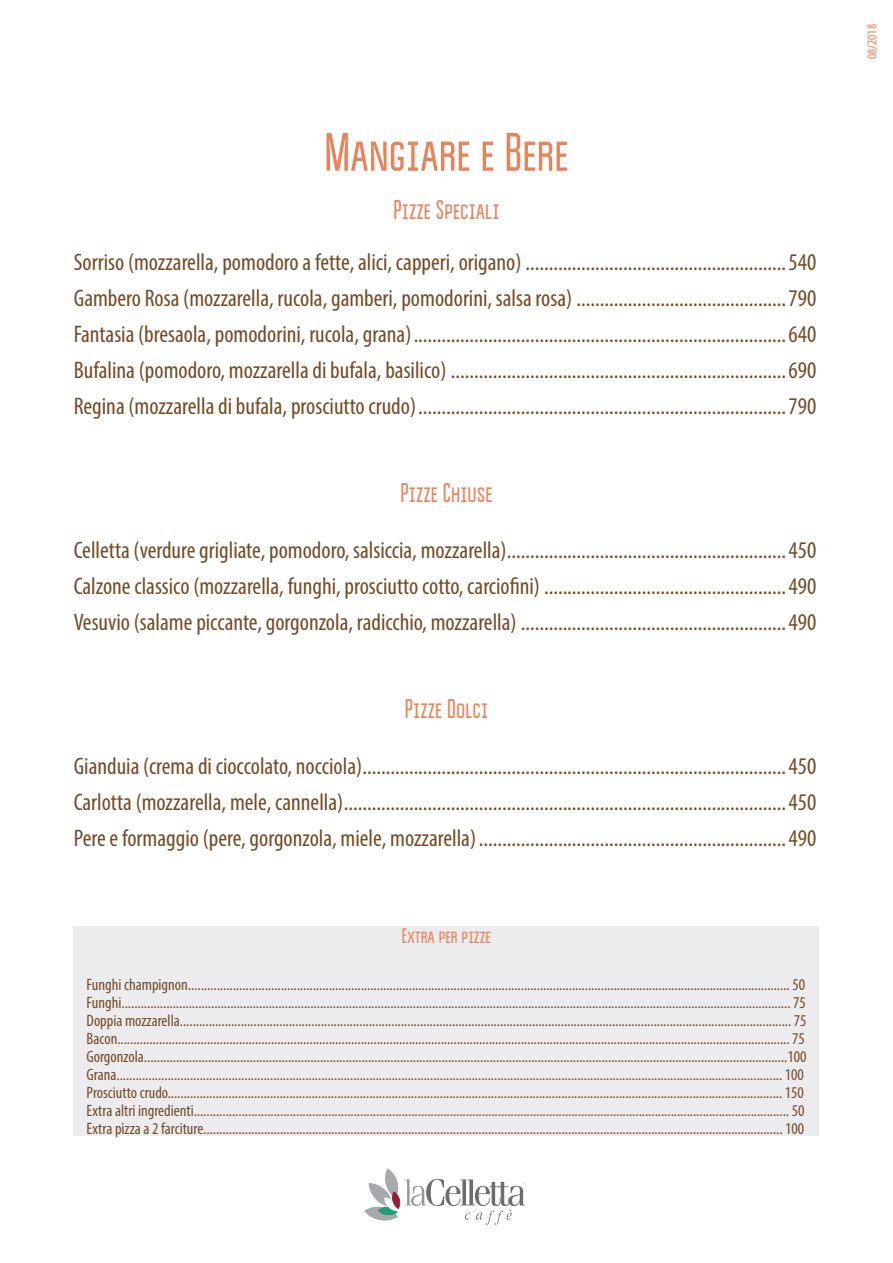
<style>
.page{position:relative;width:893px;height:1263px;background:#fff}
.page>*{position:absolute;margin:0;border:0;box-sizing:border-box;transform-origin:0 0}
.t1{font:54px "Bravo SC";color:#e9835b}
.zag1{font:27px "Bravo SC";color:#e9835b}
.osn{font:condensed 24px "Myriad Pro";color:#744c27}
.zag1-2{font:21px "Bravo SC";color:#e9835b}
.osn-2{font:condensed 16.5px "Myriad Pro";color:#744c27}
.t2{font:condensed 13.5px "Myriad Pro";color:#e9835b}
</style>
<div class="page">
<svg style="left:364px;top:1168px;width:161px;height:57px"></svg>
<div style="left:74px;top:926px;width:745px;height:209px;background:#ececee"></div>
<h1 class="t1" style="left:324px;top:123px;width:246px">Mangiare e Bere</h1>
<p class="zag1" style="left:393px;top:196px;width:108px">Pizze Speciali</p>
<p class="osn" style="left:74px;top:248px;width:744px">Sorriso (mozzarella, pomodoro a fette, alici, capperi, origano) ........................................................540</p>
<p class="osn" style="left:74px;top:284px;width:744px">Gambero Rosa (mozzarella, rucola, gamberi, pomodorini, salsa rosa) .............................................790</p>
<p class="osn" style="left:74px;top:320px;width:744px">Fantasia (bresaola, pomodorini, rucola, grana)................................................................................640</p>
<p class="osn" style="left:74px;top:356px;width:744px">Bufalina (pomodoro, mozzarella di bufala, basilico) ........................................................................690</p>
<p class="osn" style="left:74px;top:392px;width:744px">Regina (mozzarella di bufala, prosciutto crudo)...............................................................................790</p>
<p class="zag1" style="left:400px;top:478px;width:94px">Pizze Chiuse</p>
<p class="osn" style="left:74px;top:536px;width:744px">Celletta (verdure grigliate, pomodoro, salsiccia, mozzarella)............................................................450</p>
<p class="osn" style="left:74px;top:572px;width:744px">Calzone classico (mozzarella, funghi, prosciutto cotto, carciofini) ....................................................490</p>
<p class="osn" style="left:74px;top:608px;width:744px">Vesuvio (salame piccante, gorgonzola, radicchio, mozzarella) .........................................................490</p>
<p class="zag1" style="left:405px;top:694px;width:85px">Pizze Dolci</p>
<p class="osn" style="left:74px;top:752px;width:744px">Gianduia (crema di cioccolato, nocciola)...........................................................................................450</p>
<p class="osn" style="left:74px;top:788px;width:744px">Carlotta (mozzarella, mele, cannella)...............................................................................................450</p>
<p class="osn" style="left:74px;top:824px;width:744px">Pere e formaggio (pere, gorgonzola, miele, mozzarella)..................................................................490</p>
<p class="zag1-2" style="left:402px;top:924px;width:90px">Extra per pizze</p>
<p class="osn-2" style="left:87px;top:975px;width:720px">Funghi champignon............................................................................................................................................................................................ 50</p>
<p class="osn-2" style="left:87px;top:993px;width:721px">Funghi................................................................................................................................................................................................................. 75</p>
<p class="osn-2" style="left:87px;top:1011px;width:721px">Doppia mozzarella............................................................................................................................................................................................... 75</p>
<p class="osn-2" style="left:87px;top:1029px;width:720px">Bacon.................................................................................................................................................................................................................. 75</p>
<p class="osn-2" style="left:87px;top:1047px;width:721px">Gorgonzola.........................................................................................................................................................................................................100</p>
<p class="osn-2" style="left:87px;top:1065px;width:719px">Grana................................................................................................................................................................................................................ 100</p>
<p class="osn-2" style="left:87px;top:1083px;width:719px">Prosciutto crudo................................................................................................................................................................................................ 150</p>
<p class="osn-2" style="left:87px;top:1101px;width:719px">Extra altri ingredienti.......................................................................................................................................................................................... 50</p>
<p class="osn-2" style="left:87px;top:1119px;width:719px">Extra pizza a 2 farciture..................................................................................................................................................................................... 100</p>
<p class="t2" style="left:864px;top:59px;width:36px;rotate:-90deg">08/2018</p>
</div>
